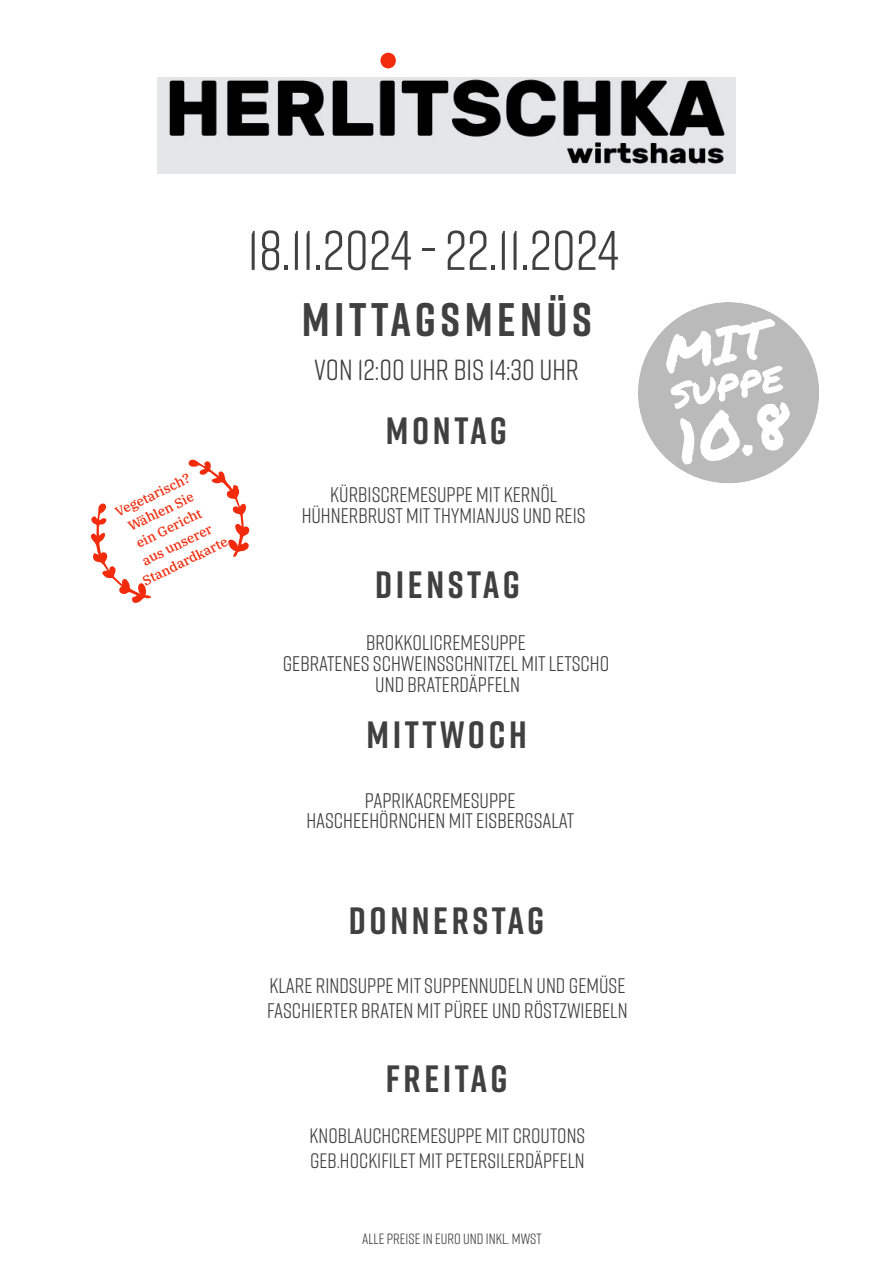
<style>
.page{position:relative;width:893px;height:1263px;background:#fff}
.page>*{position:absolute;margin:0;border:0;box-sizing:border-box;transform-origin:0 0}
.t1{font:125.85px "Poppins";color:#f22b0c}
.t2{font:55.65px "Rift";color:#404040}
.t3{font:700 47.1px "Rift";letter-spacing:.095em;color:#404040}
.t4{font:700 37.95px "Rift";letter-spacing:.095em;color:#404040}
.t5{font:29.1px "Rift";color:#404040}
.t6{font:21.15px/20.9px "Rift";color:#404040;text-align:center}
.t7{font:20.85px/24.5px "Rift";color:#404040}
.t8{font:14.85px "Rift";color:#404040}
.t9{font:500 13.35px/18.5px "IBM Plex Serif";color:#f22b0c;text-align:center}
</style>
<div class="page">
<svg style="left:638px;top:302px;width:181px;height:182px"></svg>
<svg style="left:91px;top:460px;width:158px;height:143px"></svg>
<img style="left:158px;top:77px;width:577px;height:97px">
<h1 class="t1" style="left:375px;top:-49px;width:28px">.</h1>
<p class="t9" style="left:107px;top:506px;width:94px;rotate:-26deg">Vegetarisch?<br>Wählen Sie ein Gericht aus unserer<br>Standardkarte</p>
<h2 class="t2" style="left:247px;top:211px;width:373px">18.11.2024 - 22.11.2024</h2>
<h3 class="t3" style="left:302px;top:286px;width:292px">MITTAGSMENÜS</h3>
<h3 class="t5" style="left:314px;top:349px;width:266px">VON 12:00 UHR BIS 14:30 UHR</h3>
<h3 class="t4" style="left:386px;top:403px;width:123px">MONTAG</h3>
<p class="t6" style="left:302px;top:483px;width:286px">KÜRBISCREMESUPPE MIT KERNÖL<br>HÜHNERBRUST MIT THYMIANJUS UND REIS</p>
<h3 class="t4" style="left:375px;top:557px;width:146px">DIENSTAG</h3>
<p class="t6" style="left:283px;top:631px;width:328px">BROKKOLICREMESUPPE<br>GEBRATENES SCHWEINSSCHNITZEL MIT LETSCHO<br>UND BRATERDÄPFELN</p>
<h3 class="t4" style="left:366px;top:707px;width:162px">MITTWOCH</h3>
<p class="t6" style="left:306px;top:789px;width:269px">PAPRIKACREMESUPPE<br>HASCHEEHÖRNCHEN MIT EISBERGSALAT</p>
<h3 class="t4" style="left:349px;top:893px;width:197px">DONNERSTAG</h3>
<p class="t6" style="left:267px;top:972px;width:362px;line-height:24.8px;text-align:left">KLARE RINDSUPPE MIT SUPPENNUDELN UND GEMÜSE<br>FASCHIERTER BRATEN MIT PÜREE UND RÖSTZWIEBELN</p>
<h3 class="t4" style="left:386px;top:1051px;width:123px">FREITAG</h3>
<p class="t7" style="left:310px;top:1123px;width:277px">KNOBLAUCHCREMESUPPE MIT CROUTONS<br>GEB.HOCKIFILET MIT PETERSILERDÄPFELN</p>
<p class="t8" style="left:362px;top:1229px;width:181px">ALLE PREISE IN EURO UND INKL. MWST</p>
</div>
